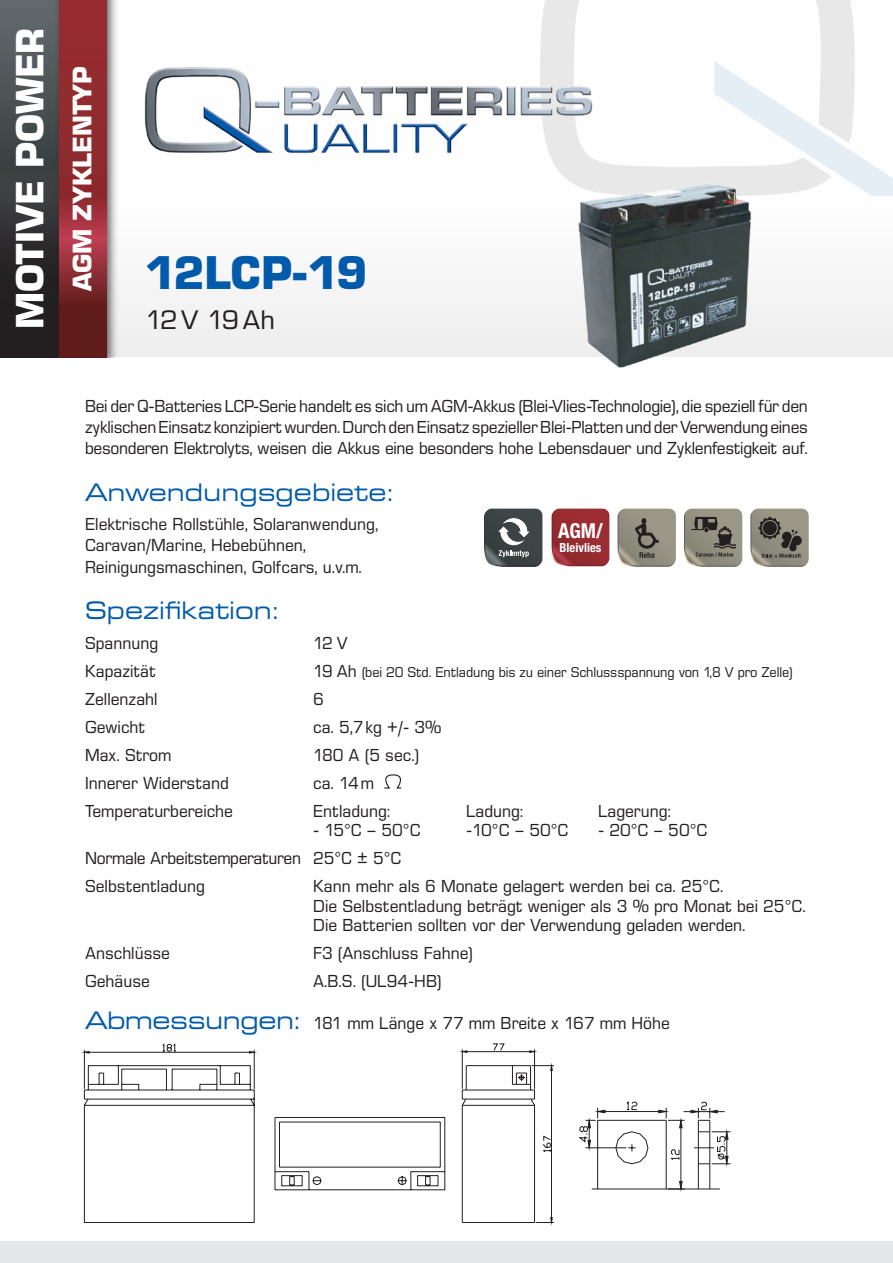
<style>
.page{position:relative;width:893px;height:1263px;background:#fff}
.page>*{position:absolute;margin:0;border:0;box-sizing:border-box;transform-origin:0 0}
.t1{font:700 45px "Eurostile SB";letter-spacing:-.02em;color:#015aaa}
.t2{font:700 37.5px "Eurostile SB";color:#fff}
.t3{font:700 25.5px "Eurostile SB";color:#fff}
.t4{font:25.5px "Eurostile SB";color:#231f20}
.t5{font:24px "Eurostile SB Extend";color:#015aaa;scale:.95 1}
.t6{font:700 condensed 20.55px "Helvetica Neue LT Std";color:#fff}
.t7{font:16.5px/21px "Eurostile SB";color:#231f20;scale:.95 1}
.t8{font:16.5px/28px "Eurostile SB";letter-spacing:-.02em;color:#231f20;scale:.95 1}
.t9{font:13.5px "Eurostile SB";letter-spacing:-.01em;color:#231f20;scale:.95 1}
.t10{font:700 condensed 12.6px "Helvetica Neue LT Std";color:#fff}
.s1{font-size:16.5px}
.s2{font-family:"Eurostile SB Extend";font-size:24px;color:#015aaa}
</style>
<div class="page">
<svg style="left:84px;top:1044px;width:470px;height:179px"></svg>
<svg style="left:462px;top:1043px;width:90px;height:180px"></svg>
<svg style="left:578px;top:1101px;width:153px;height:88px"></svg>
<svg style="left:384px;top:774px;width:18px;height:15px"></svg>
<div style="left:0;top:0;width:893px;height:357px;background:linear-gradient(to bottom,#fff,#f3f3f4)"></div>
<div style="left:0;top:1242px;width:893px;height:21px;background:#e6e7e9"></div>
<svg style="left:540px;top:0;width:315px;height:143px"></svg>
<svg style="left:714px;top:61px;width:179px;height:135px"></svg>
<img style="left:135px;top:59px;width:488px;height:100px">
<div style="left:0;top:0;width:65px;height:357px;background:linear-gradient(to bottom,#5f6a6c,#1a1415)"></div>
<div style="left:53px;top:0;width:66px;height:357px;background:#231f20;opacity:.75"></div>
<svg style="left:59px;top:0;width:47px;height:357px;background:#8c2a2e"></svg>
<img style="left:484px;top:143px;width:367px;height:225px">
<svg style="left:552px;top:509px;width:57px;height:57px;background:#9a3035"></svg>
<svg style="left:750px;top:509px;width:59px;height:58px;background:#838073"></svg>
<svg style="left:618px;top:509px;width:58px;height:58px;background:#8d8a7c"></svg>
<svg style="left:684px;top:509px;width:58px;height:58px;background:#848175"></svg>
<svg style="left:484px;top:509px;width:58px;height:58px;background:#5a6061"></svg>
<h2 class="t2" style="left:7px;top:329px;width:303px;rotate:-90deg">MOTIVE POWER</h2>
<h3 class="t3" style="left:67px;top:291px;width:227px;rotate:-90deg">AGM ZYKLENTYP</h3>
<h1 class="t1" style="left:146px;top:245px;width:223px">12LCP-19</h1>
<h3 class="t4" style="left:146px;top:305px;width:131px">12V 19Ah</h3>
<p class="t7" style="left:85px;top:396px;width:762px;text-align:justify">Bei der Q-Batteries LCP-Serie handelt es sich um AGM-Akkus (Blei-Vlies-Technologie), die speziell für den zyklischen Einsatz konzipiert wurden. Durch den Einsatz spezieller Blei-Platten und der Verwendung eines besonderen Elektrolyts, weisen die Akkus eine besonders hohe Lebensdauer und Zyklenfestigkeit auf.</p>
<h3 class="t5" style="left:85px;top:479px;width:326px">Anwendungsgebiete:</h3>
<p class="t7" style="left:85px;top:514px;width:310px">Elektrische Rollstühle, Solaranwendung,<br>Caravan/Marine, Hebebühnen,<br>Reinigungsmaschinen, Golfcars, u.v.m.</p>
<h3 class="t5" style="left:85px;top:597px;width:205px">Spezifikation:</h3>
<p class="t7" style="left:85px;top:632px;width:79px">Spannung</p>
<p class="t7" style="left:313px;top:632px;width:38px">12 V</p>
<p class="t7" style="left:85px;top:660px;width:76px">Kapazität</p>
<p class="t9" style="left:313px;top:664px;width:507px"><span class="s1">19 Ah</span> (bei 20 Std. Entladung bis zu einer Schlussspannung von 1,8 V pro Zelle)</p>
<p class="t7" style="left:85px;top:688px;width:78px">Zellenzahl</p>
<p class="t7" style="left:313px;top:688px;width:13px">6</p>
<p class="t7" style="left:85px;top:716px;width:65px">Gewicht</p>
<p class="t7" style="left:313px;top:716px;width:136px">ca. 5,7kg +/- 3%</p>
<p class="t7" style="left:85px;top:744px;width:93px">Max. Strom</p>
<p class="t7" style="left:313px;top:744px;width:113px">180 A (5 sec.)</p>
<p class="t7" style="left:85px;top:772px;width:153px">Innerer Widerstand</p>
<p class="t7" style="left:313px;top:772px;width:66px">ca. 14m</p>
<p class="t7" style="left:85px;top:800px;width:157px">Temperaturbereiche</p>
<p class="t7" style="left:313px;top:800px;width:83px">Entladung:</p>
<p class="t7" style="left:466px;top:800px;width:62px">Ladung:</p>
<p class="t7" style="left:598px;top:800px;width:78px">Lagerung:</p>
<p class="t7" style="left:313px;top:820px;width:115px">- 15°C – 50°C</p>
<p class="t7" style="left:466px;top:820px;width:109px">-10°C – 50°C</p>
<p class="t7" style="left:598px;top:820px;width:117px">- 20°C – 50°C</p>
<p class="t8" style="left:85px;top:844px;width:334px">Normale Arbeitstemperaturen 25°C ± 5°C<br>Selbstentladung</p>
<p class="t6" style="left:558px;top:518px;width:47px">AGM/</p>
<p class="t10" style="left:560px;top:540px;width:43px">Bleivlies</p>
<p class="t7" style="left:313px;top:876px;width:520px;line-height:19.5px">Kann mehr als 6 Monate gelagert werden bei ca. 25°C.<br>Die Selbstentladung beträgt weniger als 3 % pro Monat bei 25°C.<br>Die Batterien sollten vor der Verwendung geladen werden.</p>
<p class="t7" style="left:85px;top:943px;width:91px">Anschlüsse</p>
<p class="t7" style="left:313px;top:943px;width:170px">F3 (Anschluss Fahne)</p>
<p class="t7" style="left:85px;top:971px;width:70px">Gehäuse</p>
<p class="t7" style="left:313px;top:971px;width:137px">A.B.S. (UL94-HB)</p>
<p class="t7" style="left:85px;top:1013px;width:617px"><span class="s2">Abmessungen:</span> 181 mm Länge x 77 mm Breite x 167 mm Höhe</p>
</div>
